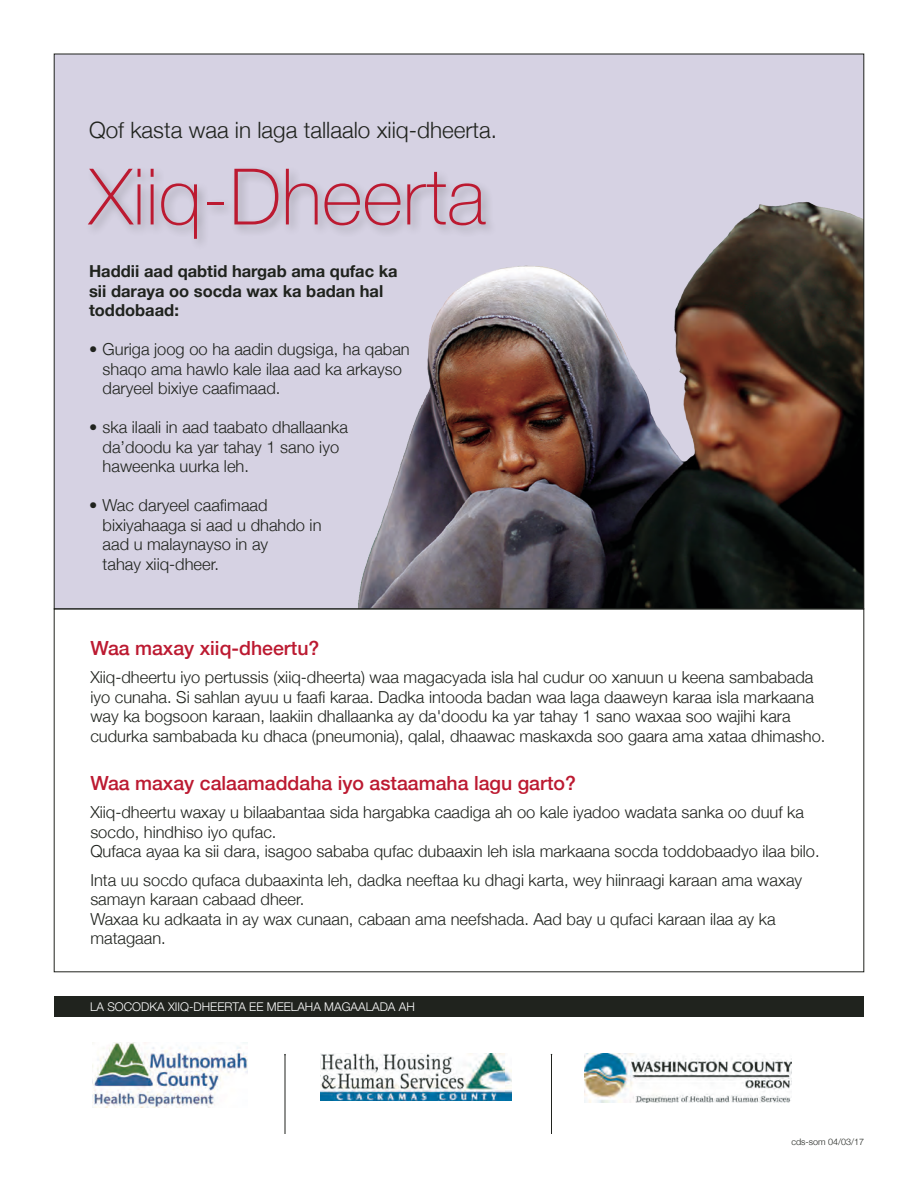
<style>
.page{position:relative;width:918px;height:1188px;background:#fff}
.page>*{position:absolute;margin:0;border:0;box-sizing:border-box;transform-origin:0 0}
.t1{font:100 78px "Helvetica Neue";color:#bc1a31}
.t2{font:300 22.5px "Helvetica Neue";color:#20231e}
.t3{font:500 19.5px "Helvetica Neue";color:#bc1a31}
.t4{font:300 16.5px/19.5px "Helvetica Neue";color:#20231e}
.t5{font:700 16.5px/19.5px "Helvetica Neue";color:#20231e}
.t6{font:300 12px "Helvetica Neue";color:#fff}
.t7{font:300 9px "Helvetica Neue";color:#20231e}
</style>
<div class="page">
<div style="left:54px;top:54px;width:810px;height:555px;background:#d6d2e3"></div>
<img style="left:358px;top:201px;width:504px;height:406px">
<div style="left:85px;top:165px;width:413px;height:86px;background:#20231e;opacity:.3"></div>
<img style="left:320px;top:1054px;width:192px;height:47px">
<img style="left:93px;top:1042px;width:155px;height:65px">
<div style="left:54px;top:996px;width:810px;height:21px;background:#20231e"></div>
<hr style="left:285px;top:1055px;width:1px;height:79px;background:#20231e">
<hr style="left:551px;top:1055px;width:1px;height:79px;background:#20231e">
<img style="left:585px;top:1054px;width:206px;height:49px">
<h2 class="t2" style="left:89px;top:112px;width:410px">Qof kasta waa in laga tallaalo xiiq-dheerta.</h2>
<h1 class="t1" style="left:89px;top:138px;width:398px">Xiiq-Dheerta</h1>
<p class="t5" style="left:89px;top:262px;width:310px">Haddii aad qabtid hargab ama qufac ka sii daraya oo socda wax ka badan hal toddobaad:</p>
<p class="t4" style="left:103px;top:338px;width:309px;text-indent:-13px">• Guriga joog oo ha aadin dugsiga, ha qaban shaqo ama hawlo kale ilaa aad ka arkayso daryeel bixiye caafimaad.</p>
<p class="t4" style="left:103px;top:416px;width:247px;text-indent:-13px">• ska ilaali in aad taabato dhallaanka da’doodu ka yar tahay 1 sano iyo haweenka uurka leh.</p>
<p class="t4" style="left:103px;top:494px;width:220px;text-indent:-13px">• Wac daryeel caafimaad bixiyahaaga si aad u dhahdo in aad u malaynayso in ay<br>tahay xiiq-dheer.</p>
<p class="t3" style="left:90px;top:632px;width:231px">Waa maxay xiiq-dheertu?</p>
<p class="t4" style="left:90px;top:667px;width:737px">Xiiq-dheertu iyo pertussis (xiiq-dheerta) waa magacyada isla hal cudur oo xanuun u keena sambabada iyo cunaha. Si sahlan ayuu u faafi karaa. Dadka intooda badan waa laga daaweyn karaa isla markaana way ka bogsoon karaan, laakiin dhallaanka ay da'doodu ka yar tahay 1 sano waxaa soo wajihi kara cudurka sambabada ku dhaca (pneumonia), qalal, dhaawac maskaxda soo gaara ama xataa dhimasho.</p>
<p class="t3" style="left:90px;top:767px;width:487px">Waa maxay calaamaddaha iyo astaamaha lagu garto?</p>
<p class="t4" style="left:90px;top:802px;width:731px">Xiiq-dheertu waxay u bilaabantaa sida hargabka caadiga ah oo kale iyadoo wadata sanka oo duuf ka socdo, hindhiso iyo qufac.<br>Qufaca ayaa ka sii dara, isagoo sababa qufac dubaaxin leh isla markaana socda toddobaadyo ilaa bilo.</p>
<p class="t4" style="left:90px;top:869px;width:713px">Inta uu socdo qufaca dubaaxinta leh, dadka neeftaa ku dhagi karta, wey hiinraagi karaan ama waxay samayn karaan cabaad dheer.<br>Waxaa ku adkaata in ay wax cunaan, cabaan ama neefshada. Aad bay u qufaci karaan ilaa ay ka matagaan.</p>
<p class="t6" style="left:90px;top:997px;width:326px">LA SOCODKA XIIQ-DHEERTA EE MEELAHA MAGAALADA AH</p>
<p class="t7" style="left:791px;top:1135px;width:74px">cds-som 04/03/17</p>
</div>
